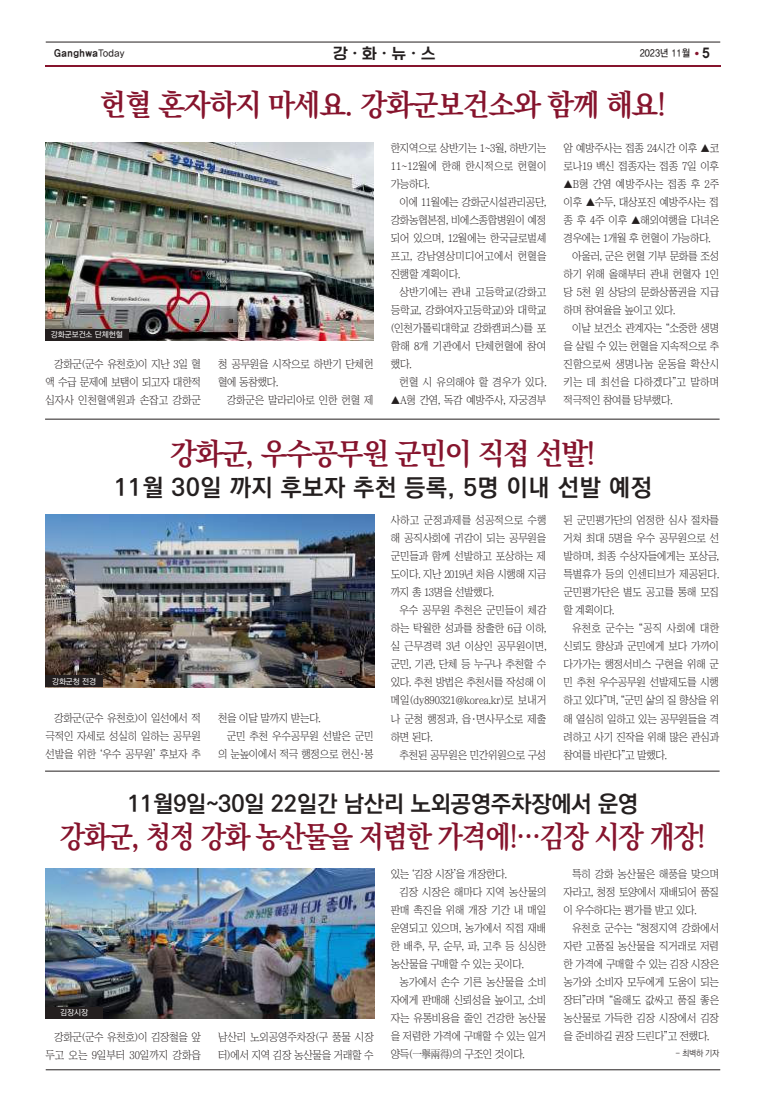
<style>
.page{position:relative;width:766px;height:1112px;background:#fff}
.page>*{position:absolute;margin:0;border:0;box-sizing:border-box;transform-origin:0 0}
.t1{font:700 30px "Ko Pub Batang";letter-spacing:-.05em;color:#86142d;scale:.95 1}
.t2{font:700 30px "Ko Pub Batang";letter-spacing:-.05em;color:#86142d;scale:.9 1}
.t3{font:700 24px "Ko Pub Dotum";letter-spacing:.03em;color:#241f1f}
.t4{font:700 23px "Ko Pub Dotum";color:#241f1f}
.t5{font:15px "ONE Mobile Title";color:#241f1f}
.t6{font:14px "YDIYGO360";color:#241f1f;scale:.9 1}
.t7{font:11px/18px "Chosunilbo NM";letter-spacing:-.02em;color:#241f1f;text-align:justify;scale:.95 1}
.t8{font:11px/18px "Chosunilbo NM";color:#241f1f;text-align:right;scale:.95 1}
.t9{font:11px/18px "Chosunilbo NM";letter-spacing:-.02em;color:#241f1f;text-align:justify;scale:.96 1}
.t10{font:11px "Chosunilbo NM";letter-spacing:.01em;color:#241f1f;scale:.95 1}
.t11{font:10px "YDIYGO350";letter-spacing:.05em;color:#241f1f;scale:.9 1}
.t12{font:10px "YDIYGO330";color:#241f1f;scale:.9 1}
.t13{font:300 8.5px "Ko Pub Dotum";color:#241f1f}
.t14{font:500 8px "Ko Pub Dotum";color:#fff}
.s1{font-family:"YDIYGO330"}
.s2{font-family:"YDIYGO310";font-size:5px;color:#86142d}
</style>
<div class="page">
<hr style="left:45px;top:65px;width:675px;height:2px;background:#86142d">
<hr style="left:46px;top:1069px;width:674px;height:1px;background:#241f1f">
<hr style="left:46px;top:42px;width:674px;height:1px;background:#241f1f">
<hr style="left:45px;top:419px;width:674px;height:1px;background:#241f1f">
<hr style="left:45px;top:770px;width:674px;height:1px;background:#241f1f">
<img style="left:45px;top:142px;width:329px;height:198px">
<div style="left:45px;top:329px;width:83px;height:11px;background:#241f1f"></div>
<img style="left:45px;top:514px;width:329px;height:173px">
<div style="left:45px;top:675px;width:58px;height:12px;background:#241f1f"></div>
<img style="left:45px;top:868px;width:329px;height:150px">
<div style="left:45px;top:1006px;width:58px;height:12px;background:#241f1f"></div>
<p class="t11" style="left:54px;top:47px;width:80px">Ganghwa<span class="s1">Today</span></p>
<h3 class="t5" style="left:333px;top:45px;width:103px">강ㆍ화ㆍ뉴ㆍ스</h3>
<p class="t12" style="left:639px;top:47px;width:68px">2023년 11월 <span class="s2">●</span></p>
<p class="t6" style="left:702px;top:45px;width:9px">5</p>
<h1 class="t1" style="left:99px;top:90px;width:597px">헌혈 혼자하지 마세요. 강화군보건소와 함께 해요!</h1>
<p class="t14" style="left:51px;top:330px;width:74px">강화군보건소 단체헌혈</p>
<p class="t7" style="left:45px;top:354px;width:165px;text-indent:9px">강화군(군수 유천호)이 지난 3일 혈 액 수급 문제에 보탬이 되고자 대한적 십자사 인천혈액원과 손잡고 강화군</p>
<p class="t7" style="left:218px;top:354px;width:165px">청 공무원을 시작으로 하반기 단체헌 혈에 동참했다.</p>
<p class="t7" style="left:227px;top:390px;width:156px">강화군은 말라리아로 인한 헌혈 제</p>
<p class="t7" style="left:390px;top:139px;width:165px">한지역으로 상반기는 1~3월, 하반기는 11~12월에 한해 한시적으로 헌혈이 가능하다.</p>
<p class="t7" style="left:390px;top:193px;width:165px;text-indent:9px">이에 11월에는 강화군시설관리공단, 강화농협본점, 비에스종합병원이 예정 되어 있으며, 12월에는 한국글로벌셰 프고, 강남영상미디어고에서 헌혈을 진행할 계획이다.</p>
<p class="t9" style="left:390px;top:283px;width:164px;text-indent:9px">상반기에는 관내 고등학교(강화고 등학교, 강화여자고등학교)와 대학교 (인천가톨릭대학교 강화캠퍼스)를 포 함해 8개 기관에서 단체헌혈에 참여 했다.</p>
<p class="t8" style="left:399px;top:373px;width:156px">헌혈 시 유의해야 할 경우가 있다.</p>
<p class="t7" style="left:390px;top:391px;width:165px">▲A형 간염, 독감 예방주사, 자궁경부</p>
<p class="t7" style="left:563px;top:139px;width:165px">암 예방주사는 접종 24시간 이후 ▲코 로나19 백신 접종자는 접종 7일 이후</p>
<p class="t8" style="left:563px;top:175px;width:165px">▲B형 간염 예방주사는 접종 후 2주</p>
<p class="t7" style="left:563px;top:193px;width:165px">이후 ▲수두, 대상포진 예방주사는 접</p>
<p class="t7" style="left:563px;top:211px;width:165px">종 후 4주 이후 ▲해외여행을 다녀온</p>
<p class="t7" style="left:563px;top:229px;width:156px">경우에는 1개월 후 헌혈이 가능하다.</p>
<p class="t7" style="left:572px;top:247px;width:156px">아울러, 군은 헌혈 기부 문화를 조성</p>
<p class="t7" style="left:563px;top:265px;width:165px">하기 위해 올해부터 관내 헌혈자 1인</p>
<p class="t7" style="left:563px;top:283px;width:165px">당 5천 원 상당의 문화상품권을 지급</p>
<p class="t7" style="left:563px;top:301px;width:119px">하며 참여율을 높이고 있다.</p>
<p class="t7" style="left:572px;top:319px;width:156px">이날 보건소 관계자는 “소중한 생명</p>
<p class="t7" style="left:563px;top:337px;width:165px">을 살릴 수 있는 헌혈을 지속적으로 추</p>
<p class="t8" style="left:563px;top:355px;width:165px">진함으로써 생명나눔 운동을 확산시</p>
<p class="t10" style="left:563px;top:376px;width:165px">키는 데 최선을 다하겠다”고 말하며</p>
<p class="t7" style="left:563px;top:391px;width:116px">적극적인 참여를 당부했다.</p>
<h1 class="t1" style="left:170px;top:438px;width:449px">강화군, 우수공무원 군민이 직접 선발!</h1>
<h2 class="t3" style="left:114px;top:475px;width:539px">11월 30일 까지 후보자 추천 등록, 5명 이내 선발 예정</h2>
<p class="t14" style="left:52px;top:677px;width:46px">강화군청 전경</p>
<p class="t7" style="left:45px;top:709px;width:165px;text-indent:9px">강화군(군수 유천호)이 일선에서 적 극적인 자세로 성실히 일하는 공무원 선발을 위한 ‘우수 공무원’ 후보자 추</p>
<p class="t7" style="left:218px;top:709px;width:110px">천을 이달 말까지 받는다.</p>
<p class="t7" style="left:227px;top:727px;width:156px">군민 추천 우수공무원 선발은 군민</p>
<p class="t7" style="left:218px;top:745px;width:165px">의 눈높이에서 적극 행정으로 헌신·봉</p>
<p class="t7" style="left:390px;top:511px;width:165px">사하고 군정과제를 성공적으로 수행 해 공직사회에 귀감이 되는 공무원을 군민들과 함께 선발하고 포상하는 제 도이다. 지난 2019년 처음 시행해 지금 까지 총 13명을 선발했다.</p>
<p class="t7" style="left:390px;top:601px;width:165px;text-indent:9px">우수 공무원 추천은 군민들이 체감 하는 탁월한 성과를 창출한 6급 이하, 실 근무경력 3년 이상인 공무원이면, 군민, 기관, 단체 등 누구나 추천할 수 있다. 추천 방법은 추천서를 작성해 이 메일(dy890321@korea.kr)로 보내거 나 군청 행정과, 읍·면사무소로 제출 하면 된다.</p>
<p class="t7" style="left:399px;top:745px;width:156px">추천된 공무원은 민간위원으로 구성</p>
<p class="t7" style="left:563px;top:511px;width:165px">된 군민평가단의 엄정한 심사 절차를 거쳐 최대 5명을 우수 공무원으로 선 발하며, 최종 수상자들에게는 포상금, 특별휴가 등의 인센티브가 제공된다. 군민평가단은 별도 공고를 통해 모집 할 계획이다.</p>
<p class="t7" style="left:563px;top:619px;width:165px;text-indent:9px">유천호 군수는 “공직 사회에 대한 신뢰도 향상과 군민에게 보다 가까이 다가가는 행정서비스 구현을 위해 군 민 추천 우수공무원 선발제도를 시행 하고 있다”며, “군민 삶의 질 향상을 위 해 열심히 일하고 있는 공무원들을 격 려하고 사기 진작을 위해 많은 관심과 참여를 바란다”고 말했다.</p>
<h3 class="t4" style="left:127px;top:791px;width:512px">11월9일~30일 22일간 남산리 노외공영주차장에서 운영</h3>
<h1 class="t2" style="left:60px;top:820px;width:718px">강화군, 청정 강화 농산물을 저렴한 가격에!…김장 시장 개장!</h1>
<p class="t14" style="left:60px;top:1008px;width:29px">김장시장</p>
<p class="t8" style="left:45px;top:1027px;width:165px">강화군(군수 유천호)이 김장철을 앞 두고 오는 9일부터 30일까지 강화읍</p>
<p class="t7" style="left:218px;top:1027px;width:165px">남산리 노외공영주차장(구 풍물 시장 터)에서 지역 김장 농산물을 거래할 수</p>
<p class="t7" style="left:390px;top:865px;width:124px">있는 ‘김장 시장’을 개장한다.</p>
<p class="t7" style="left:399px;top:883px;width:156px">김장 시장은 해마다 지역 농산물의</p>
<p class="t7" style="left:390px;top:901px;width:165px">판매 촉진을 위해 개장 기간 내 매일</p>
<p class="t7" style="left:390px;top:919px;width:165px">운영되고 있으며, 농가에서 직접 재배</p>
<p class="t7" style="left:390px;top:937px;width:165px">한 배추, 무, 순무, 파, 고추 등 싱싱한</p>
<p class="t7" style="left:390px;top:955px;width:142px">농산물을 구매할 수 있는 곳이다.</p>
<p class="t7" style="left:399px;top:973px;width:156px">농가에서 손수 기른 농산물을 소비</p>
<p class="t7" style="left:390px;top:991px;width:165px">자에게 판매해 신뢰성을 높이고, 소비</p>
<p class="t7" style="left:390px;top:1009px;width:165px">자는 유통비용을 줄인 건강한 농산물</p>
<p class="t7" style="left:390px;top:1027px;width:165px">을 저렴한 가격에 구매할 수 있는 일거</p>
<p class="t7" style="left:390px;top:1045px;width:142px">양득(一擧兩得)의 구조인 것이다.</p>
<p class="t7" style="left:563px;top:865px;width:165px;text-indent:9px">특히 강화 농산물은 해풍을 맞으며 자라고, 청정 토양에서 재배되어 품질 이 우수하다는 평가를 받고 있다.</p>
<p class="t7" style="left:563px;top:919px;width:165px;text-indent:9px">유천호 군수는 “청정지역 강화에서 자란 고품질 농산물을 직거래로 저렴 한 가격에 구매할 수 있는 김장 시장은 농가와 소비자 모두에게 도움이 되는 장터”라며 “올해도 값싸고 품질 좋은 농산물로 가득한 김장 시장에서 김장 을 준비하길 권장 드린다”고 전했다.</p>
<p class="t13" style="left:675px;top:1049px;width:45px">- 최벽하 기자</p>
</div>
